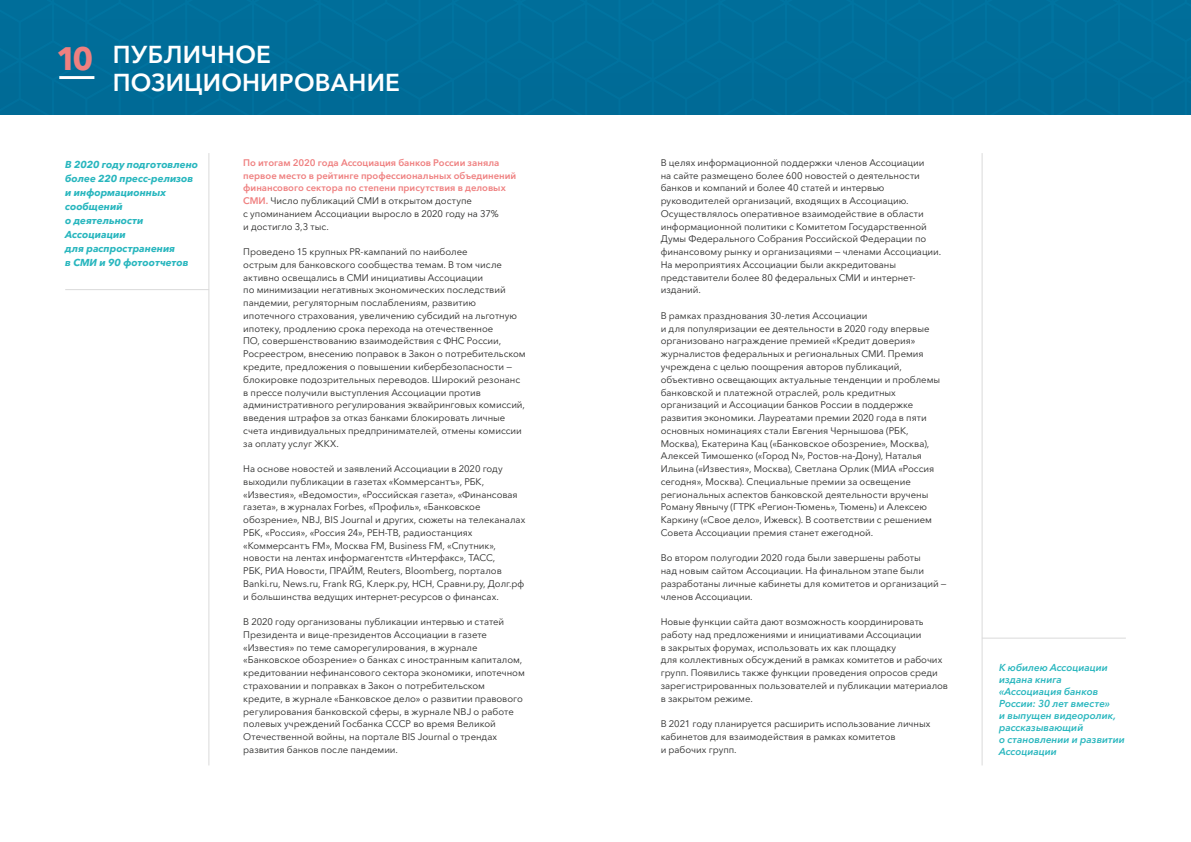
<style>
.page{position:relative;width:1191px;height:842px;background:#fff}
.page>*{position:absolute;margin:0;border:0;box-sizing:border-box;transform-origin:0 0}
.t1{font:700 32.2px "Avenir Next Cyr";color:#ef8080}
.t2{font:600 24.3px/27.6px "Avenir Next Cyr";letter-spacing:.01em;color:#fff}
.t3{font:italic 600 10px/12px "Avenir Next Cyr";letter-spacing:-.005em;color:#28b6be}
.t4{font:italic 700 10px/14px "Avenir Next Cyr";letter-spacing:-.005em;color:#28b6be}
.t5{font:9.5px/12.8px "Avenir Next Cyr";letter-spacing:-.005em;color:#282827}
.t6{font:600 9.5px/12.8px "Avenir Next Cyr";color:#ef8080}
.s1{font-weight:400;color:#282827}
</style>
<div class="page">
<hr style="left:209px;top:153px;width:1px;height:612px;background:#dadada">
<hr style="left:981px;top:153px;width:1px;height:612px;background:#dadada">
<div style="left:0;top:0;width:1191px;height:115px;background:#006d98"></div>
<hr style="left:59px;top:76px;width:35px;height:3px;background:#fff">
<hr style="left:65px;top:289px;width:144px;height:1px;background:#dadada">
<hr style="left:982px;top:638px;width:143px;height:1px;background:#dadada">
<h1 class="t1" style="left:56px;top:39px;width:39px">10</h1>
<h2 class="t2" style="left:113px;top:40px;width:289px">ПУБЛИЧНОЕ<br>ПОЗИЦИОНИРОВАНИЕ</h2>
<p class="t4" style="left:65px;top:157px;width:134px">В 2020 году подготовлено более 220 пресс-релизов и информационных сообщений<br>о деятельности<br>Ассоциации<br>для распространения<br>в СМИ и 90 фотоотчетов</p>
<p class="t6" style="left:243px;top:156px;width:274px">По итогам 2020 года Ассоциация банков России заняла первое место в рейтинге профессиональных объединений финансового сектора по степени присутствия в деловых СМИ. <span class="s1">Число публикаций СМИ в открытом доступе<br>с упоминанием Ассоциации выросло в 2020 году на 37%<br>и достигло 3,3 тыс.</span></p>
<p class="t5" style="left:243px;top:245px;width:284px">Проведено 15 крупных PR-кампаний по наиболее<br>острым для банковского сообщества темам. В том числе активно освещались в СМИ инициативы Ассоциации<br>по минимизации негативных экономических последствий пандемии, регуляторным послаблениям, развитию ипотечного страхования, увеличению субсидий на льготную ипотеку, продлению срока перехода на отечественное<br>ПО, совершенствованию взаимодействия с ФНС России, Росреестром, внесению поправок в Закон о потребительском кредите, предложения о повышении кибербезопасности — блокировке подозрительных переводов. Широкий резонанс в прессе получили выступления Ассоциации против административного регулирования эквайринговых комиссий, введения штрафов за отказ банками блокировать личные счета индивидуальных предпринимателей, отмены комиссии за оплату услуг ЖКХ.</p>
<p class="t5" style="left:243px;top:462px;width:283px">На основе новостей и заявлений Ассоциации в 2020 году выходили публикации в газетах «Коммерсантъ», РБК, «Известия», «Ведомости», «Российская газета», «Финансовая газета», в журналах Forbes, «Профиль», «Банковское обозрение», NBJ, BIS Journal и других, сюжеты на телеканалах РБК, «Россия», «Россия 24», РЕН-ТВ, радиостанциях «Коммерсантъ FM», Москва FM, Business FM, «Спутник», новости на лентах информагентств «Интерфакс», ТАСС,<br>РБК, РИА Новости, ПРАЙМ, Reuters, Bloomberg, порталов Banki.ru, News.ru, Frank RG, Клерк.ру, НСН, Сравни.ру, Долг.рф и большинства ведущих интернет-ресурсов о финансах.</p>
<p class="t5" style="left:243px;top:615px;width:283px">В 2020 году организованы публикации интервью и статей Президента и вице-президентов Ассоциации в газете «Известия» по теме саморегулирования, в журнале «Банковское обозрение» о банках с иностранным капиталом, кредитовании нефинансового сектора экономики, ипотечном страховании и поправках в Закон о потребительском кредите, в журнале «Банковское дело» о развитии правового регулирования банковской сферы, в журнале NBJ о работе полевых учреждений Госбанка СССР во время Великой Отечественной войны, на портале BIS Journal о трендах развития банков после пандемии.</p>
<p class="t5" style="left:660px;top:156px;width:282px">В целях информационной поддержки членов Ассоциации<br>на сайте размещено более 600 новостей о деятельности банков и компаний и более 40 статей и интервью руководителей организаций, входящих в Ассоциацию.<br>Осуществлялось оперативное взаимодействие в области информационной политики с Комитетом Государственной Думы Федерального Собрания Российской Федерации по финансовому рынку и организациями — членами Ассоциации.<br>На мероприятиях Ассоциации были аккредитованы представители более 80 федеральных СМИ и интернет&shy;изданий.</p>
<p class="t5" style="left:660px;top:309px;width:281px">В рамках празднования 30‑летия Ассоциации<br>и для популяризации ее деятельности в 2020 году впервые организовано награждение премией «Кредит доверия» журналистов федеральных и региональных СМИ. Премия учреждена с целью поощрения авторов публикаций, объективно освещающих актуальные тенденции и проблемы банковской и платежной отраслей, роль кредитных организаций и Ассоциации банков России в поддержке развития экономики. Лауреатами премии 2020 года в пяти основных номинациях стали Евгения Чернышова (РБК, Москва), Екатерина Кац («Банковское обозрение», Москва), Алексей Тимошенко («Город N», Ростов-на-Дону), Наталья Ильина («Известия», Москва), Светлана Орлик (МИА «Россия сегодня», Москва). Специальные премии за освещение региональных аспектов банковской деятельности вручены Роману Явнычу (ГТРК «Регион-Тюмень», Тюмень) и Алексею Каркину («Свое дело», Ижевск). В соответствии с решением Совета Ассоциации премия станет ежегодной.</p>
<p class="t5" style="left:660px;top:552px;width:287px">Во втором полугодии 2020 года были завершены работы<br>над новым сайтом Ассоциации. На финальном этапе были разработаны личные кабинеты для комитетов и организаций — членов Ассоциации.</p>
<p class="t5" style="left:660px;top:615px;width:289px">Новые функции сайта дают возможность координировать работу над предложениями и инициативами Ассоциации<br>в закрытых форумах, использовать их как площадку<br>для коллективных обсуждений в рамках комитетов и рабочих групп. Появились также функции проведения опросов среди зарегистрированных пользователей и публикации материалов в закрытом режиме.</p>
<p class="t5" style="left:660px;top:717px;width:271px">В 2021 году планируется расширить использование личных кабинетов для взаимодействия в рамках комитетов<br>и рабочих групп.</p>
<p class="t3" style="left:999px;top:661px;width:127px">К юбилею Ассоциации издана книга «Ассоциация банков<br>России: 30 лет вместе»<br>и выпущен видеоролик, рассказывающий<br>о становлении и развитии<br>Ассоциации</p>
</div>
